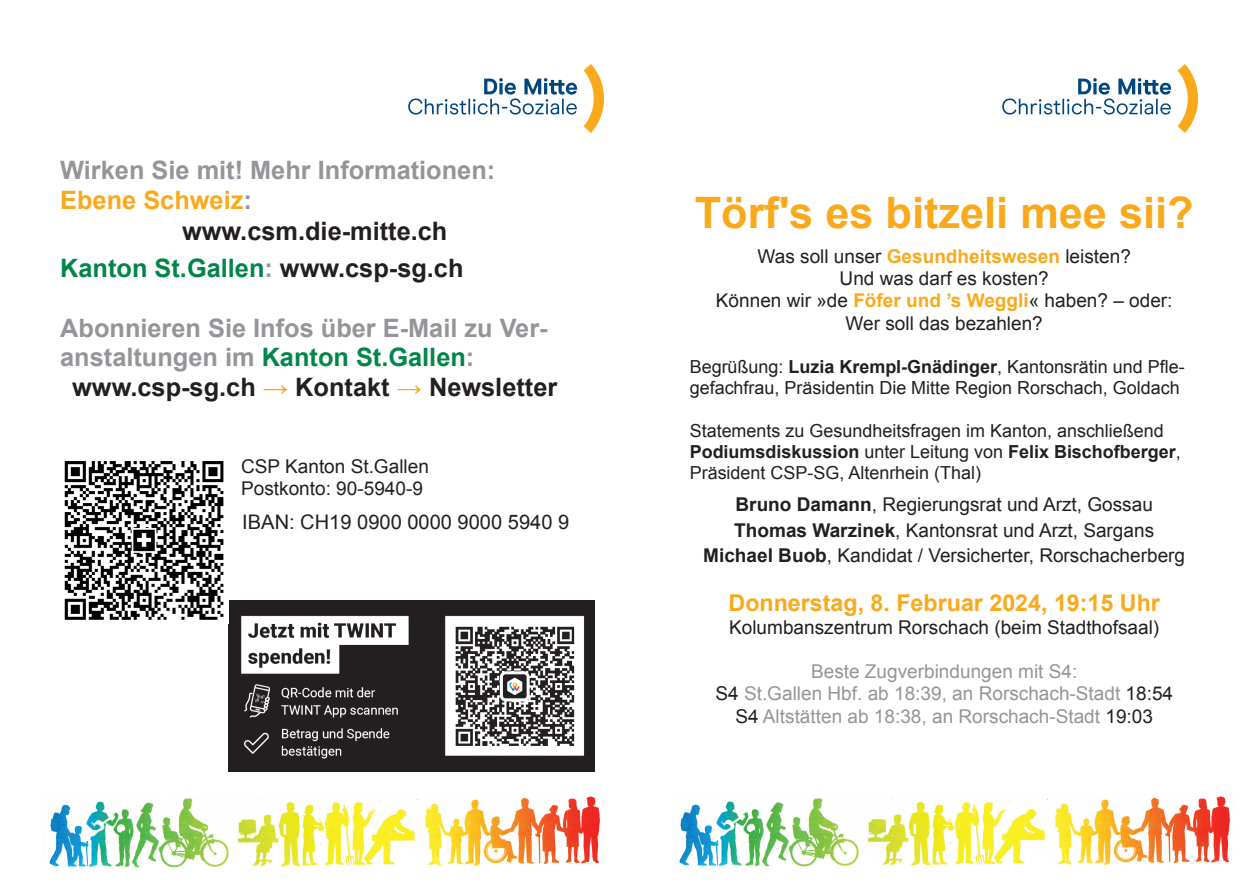
<style>
.page{position:relative;width:1259px;height:893px;background:#fff}
.page>*{position:absolute;margin:0;border:0;box-sizing:border-box;transform-origin:0 0}
.t1{font:700 43.35px "Arial";color:#f9a91b}
.t2{font:700 25.35px "Arial";color:#939598}
.t3{font:700 25.35px "Arial";color:#231f20}
.t4{font:700 25.35px "Arial";color:#00854a}
.t5{font:700 25.35px "Arial";color:#f9a91b}
.t6{font:700 23.25px "Arial";color:#f9a91b}
.t7{font:20.1px "Arial";color:#231f20}
.t8{font:19.05px/22.2px "Arial";color:#231f20;text-align:center}
.t9{font:19.05px/22.2px "Arial";color:#939598;text-align:center}
.t10{font:18px/21.1px "Arial";color:#231f20}
.s1{color:#939598}
.s2{color:#231f20}
.s3{color:#00854a}
.s4{color:#f9a91b}
.s5{font-weight:700;color:#f9a91b}
.s6{font-weight:700}
</style>
<div class="page">
<img style="left:679px;top:794px;width:551px;height:74px">
<img style="left:43px;top:794px;width:557px;height:75px">
<img style="left:228px;top:601px;width:367px;height:170px">
<img style="left:64px;top:461px;width:160px;height:159px">
<img style="left:408px;top:65px;width:195px;height:68px">
<img style="left:1002px;top:65px;width:195px;height:68px">
<h2 class="t2" style="left:60px;top:153px;width:436px">Wirken Sie mit! Mehr Informationen:</h2>
<h2 class="t5" style="left:60px;top:183px;width:193px">Ebene Schweiz<span class="s1">:</span></h2>
<h2 class="t3" style="left:182px;top:215px;width:267px">www.csm.die-mitte.ch</h2>
<h2 class="t4" style="left:60px;top:252px;width:405px">Kanton St.Gallen<span class="s1">:</span> <span class="s2">www.csp-sg.ch</span></h2>
<h2 class="t2" style="left:60px;top:311px;width:489px">Abonnieren Sie Infos über E-Mail zu Ver-</h2>
<h2 class="t2" style="left:60px;top:340px;width:416px">anstaltungen im <span class="s3">Kanton St.Gallen</span>:</h2>
<h2 class="t3" style="left:72px;top:370px;width:486px">www.csp-sg.ch <span class="s4">→</span> Kontakt <span class="s4">→</span> Newsletter</h2>
<p class="t8" style="left:241px;top:456px;width:189px;text-align:left">CSP Kanton St.Gallen<br>Postkonto: 90-5940-9</p>
<p class="t7" style="left:242px;top:509px;width:328px">IBAN: CH19 0900 0000 9000 5940 9</p>
<h1 class="t1" style="left:695px;top:183px;width:500px">Törf's es bitzeli mee sii?</h1>
<p class="t8" style="left:716px;top:245px;width:458px">Was soll unser <span class="s5">Gesundheitswesen</span> leisten?<br>Und was darf es kosten?<br>Können wir »de <span class="s5">Föfer und ’s Weggli</span>« haben? – oder:<br>Wer soll das bezahlen?</p>
<p class="t10" style="left:689px;top:356px;width:496px">Begrüßung: <span class="s6">Luzia Krempl-Gnädinger</span>, Kantonsrätin und Pfle&shy;gefachfrau, Präsidentin Die Mitte Region Rorschach, Goldach</p>
<p class="t10" style="left:689px;top:420px;width:492px">Statements zu Gesundheitsfragen im Kanton, anschließend<br><span class="s6">Podiumsdiskussion</span> unter Leitung von <span class="s6">Felix Bischofberger</span>,<br>Präsident CSP-SG, Altenrhein (Thal)</p>
<p class="t8" style="left:703px;top:492px;width:483px;line-height:25.3px"><span class="s6">Bruno Damann</span>, Regierungsrat und Arzt, Gossau<br><span class="s6">Thomas Warzinek</span>, Kantonsrat und Arzt, Sargans<br><span class="s6">Michael Buob</span>, Kandidat / Versicherter, Rorschacherberg</p>
<p class="t6" style="left:728px;top:587px;width:433px">Donnerstag, 8. Februar 2024, 19:15 Uhr</p>
<p class="t8" style="left:729px;top:616px;width:431px">Kolumbanszentrum Rorschach (beim Stadthofsaal)</p>
<p class="t9" style="left:715px;top:660px;width:459px">Beste Zugverbindungen mit S4:<br><span class="s2">S4</span> St.Gallen Hbf. ab 18:39, an Rorschach-Stadt <span class="s2">18:54<br>S4</span> Altstätten ab 18:38, an Rorschach-Stadt <span class="s2">19:03</span></p>
</div>
